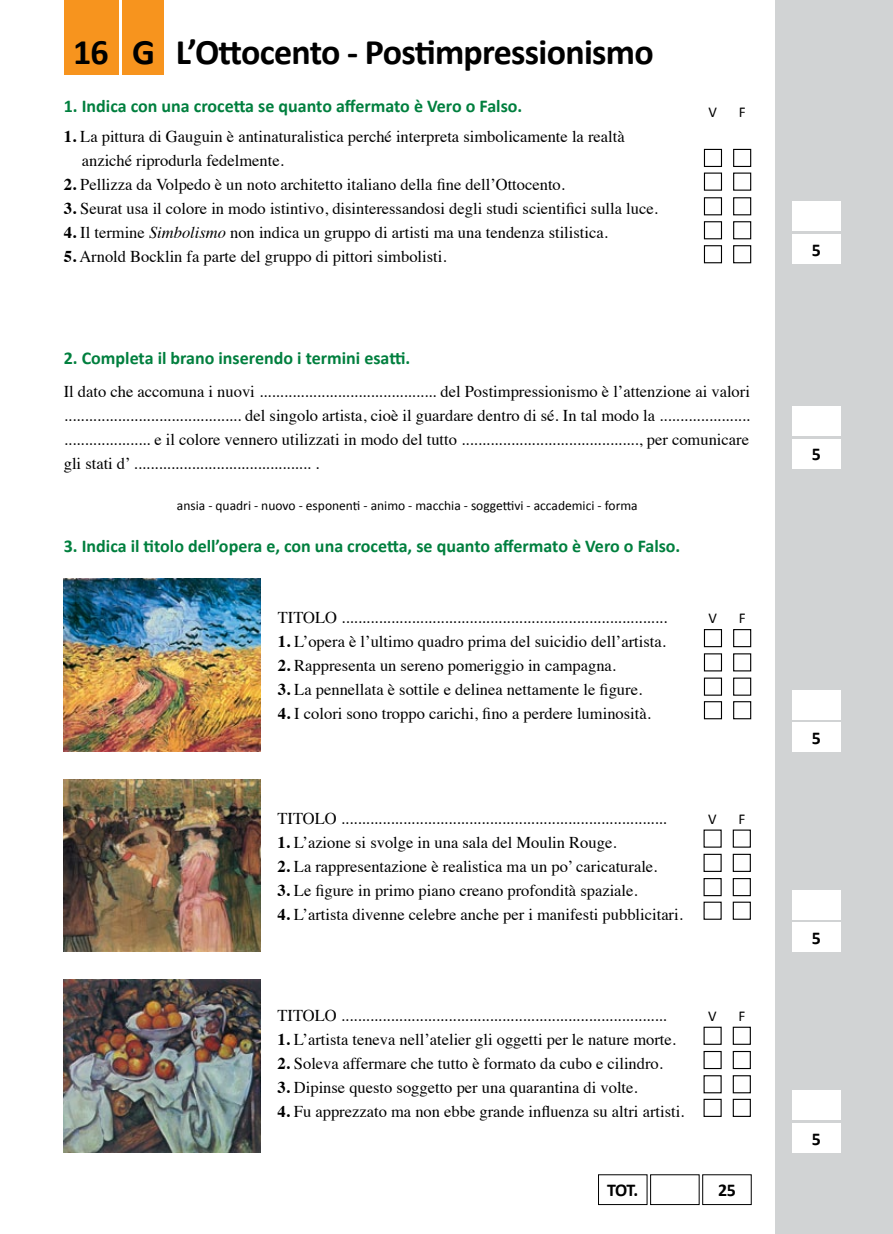
<style>
.page{position:relative;width:893px;height:1234px;background:#fff}
.page>*{position:absolute;margin:0;border:0;box-sizing:border-box;transform-origin:0 0}
.t1{font:700 36px "Calibri";letter-spacing:-.02em;color:#000}
.t2{font:700 18px "Calibri";color:#007f3e}
.t3{font:700 18px "Calibri";color:#000}
.t4{font:16.5px/24px "Times";color:#000}
.t5{font:15px "Calibri";color:#000}
.t6{font:13.5px "Calibri";color:#000}
.s1{font-weight:700}
.s2{font-style:italic}
</style>
<div class="page">
<div style="left:775px;top:0;width:118px;height:1233px;background:#d1d3d4"></div>
<div style="left:792px;top:234px;width:48px;height:29px;background:#fff"></div>
<div style="left:792px;top:438px;width:48px;height:30px;background:#fff"></div>
<div style="left:792px;top:722px;width:48px;height:29px;background:#fff"></div>
<div style="left:792px;top:922px;width:48px;height:30px;background:#fff"></div>
<div style="left:792px;top:1122px;width:48px;height:30px;background:#fff"></div>
<div style="left:792px;top:201px;width:48px;height:30px;background:#fff"></div>
<div style="left:792px;top:406px;width:48px;height:30px;background:#fff"></div>
<div style="left:792px;top:689px;width:48px;height:30px;background:#fff"></div>
<div style="left:792px;top:889px;width:48px;height:30px;background:#fff"></div>
<div style="left:792px;top:1090px;width:48px;height:29px;background:#fff"></div>
<div style="left:64px;top:0;width:54px;height:74px;background:#f7941e"></div>
<div style="left:123px;top:0;width:41px;height:74px;background:#f7941e"></div>
<div style="left:733px;top:149px;width:18px;height:18px;border:1px solid #000"></div>
<div style="left:733px;top:629px;width:18px;height:18px;border:1px solid #000"></div>
<div style="left:733px;top:172px;width:18px;height:19px;border:1px solid #000"></div>
<div style="left:733px;top:653px;width:18px;height:18px;border:1px solid #000"></div>
<div style="left:733px;top:197px;width:18px;height:18px;border:1px solid #000"></div>
<div style="left:733px;top:677px;width:18px;height:18px;border:1px solid #000"></div>
<div style="left:733px;top:221px;width:18px;height:18px;border:1px solid #000"></div>
<div style="left:733px;top:701px;width:18px;height:18px;border:1px solid #000"></div>
<div style="left:733px;top:245px;width:18px;height:18px;border:1px solid #000"></div>
<div style="left:704px;top:149px;width:18px;height:18px;border:1px solid #000"></div>
<div style="left:704px;top:629px;width:18px;height:18px;border:1px solid #000"></div>
<div style="left:704px;top:172px;width:18px;height:19px;border:1px solid #000"></div>
<div style="left:704px;top:653px;width:18px;height:18px;border:1px solid #000"></div>
<div style="left:704px;top:197px;width:18px;height:18px;border:1px solid #000"></div>
<div style="left:704px;top:677px;width:18px;height:18px;border:1px solid #000"></div>
<div style="left:704px;top:221px;width:18px;height:18px;border:1px solid #000"></div>
<div style="left:704px;top:701px;width:18px;height:18px;border:1px solid #000"></div>
<div style="left:704px;top:245px;width:18px;height:18px;border:1px solid #000"></div>
<img style="left:64px;top:578px;width:196px;height:173px">
<img style="left:64px;top:779px;width:196px;height:172px">
<img style="left:64px;top:979px;width:196px;height:173px">
<div style="left:733px;top:829px;width:18px;height:18px;border:1px solid #000"></div>
<div style="left:733px;top:1026px;width:18px;height:18px;border:1px solid #000"></div>
<div style="left:733px;top:853px;width:18px;height:18px;border:1px solid #000"></div>
<div style="left:733px;top:1050px;width:18px;height:18px;border:1px solid #000"></div>
<div style="left:733px;top:877px;width:18px;height:19px;border:1px solid #000"></div>
<div style="left:733px;top:1074px;width:18px;height:19px;border:1px solid #000"></div>
<div style="left:733px;top:901px;width:18px;height:18px;border:1px solid #000"></div>
<div style="left:733px;top:1098px;width:18px;height:18px;border:1px solid #000"></div>
<div style="left:703px;top:877px;width:19px;height:19px;border:1px solid #000"></div>
<div style="left:703px;top:1074px;width:19px;height:19px;border:1px solid #000"></div>
<h1 class="t1" style="left:73px;top:30px;width:582px">16 G L’Ottocento - Postimpressionismo</h1>
<p class="t2" style="left:64px;top:94px;width:460px">1. Indica con una crocetta se quanto affermato è Vero o Falso.</p>
<p class="t4" style="left:82px;top:123px;width:544px;text-indent:-18px"><span class="s1">1.</span> La pittura di Gauguin è antinaturalistica perché interpreta simbolicamente la realtà anziché riprodurla fedelmente.</p>
<p class="t4" style="left:64px;top:171px;width:503px"><span class="s1">2.</span> Pellizza da Volpedo è un noto architetto italiano della fine dell’Ottocento.</p>
<p class="t4" style="left:64px;top:195px;width:596px"><span class="s1">3.</span> Seurat usa il colore in modo istintivo, disinteressandosi degli studi scientifici sulla luce.</p>
<p class="t4" style="left:64px;top:219px;width:545px"><span class="s1">4.</span> Il termine <span class="s2">Simbolismo</span> non indica un gruppo di artisti ma una tendenza stilistica.</p>
<p class="t4" style="left:64px;top:243px;width:384px"><span class="s1">5.</span> Arnold Bocklin fa parte del gruppo di pittori simbolisti.</p>
<p class="t5" style="left:708px;top:103px;width:10px">V</p>
<p class="t5" style="left:739px;top:103px;width:8px">F</p>
<p class="t2" style="left:64px;top:347px;width:348px">2. Completa il brano inserendo i termini esatti.</p>
<p class="t4" style="left:64px;top:377px;width:688px;text-align:justify">Il dato che accomuna i nuovi ........................................... del Postimpressionismo è l’attenzione ai valori ........................................... del singolo artista, cioè il guardare dentro di sé. In tal modo la ...................... ..................... e il colore vennero utilizzati in modo del tutto ..........................................., per comunicare gli stati d’ ........................................... .</p>
<p class="t6" style="left:177px;top:497px;width:462px">ansia - quadri - nuovo - esponenti - animo - macchia - soggettivi - accademici - forma</p>
<p class="t2" style="left:64px;top:534px;width:618px">3. Indica il titolo dell’opera e, con una crocetta, se quanto affermato è Vero o Falso.</p>
<p class="t4" style="left:278px;top:604px;width:391px">TITOLO ...............................................................................</p>
<p class="t5" style="left:739px;top:608px;width:8px">F</p>
<p class="t4" style="left:278px;top:628px;width:390px"><span class="s1">1.</span> L’opera è l’ultimo quadro prima del suicidio dell’artista.</p>
<p class="t4" style="left:278px;top:652px;width:340px"><span class="s1">2.</span> Rappresenta un sereno pomeriggio in campagna.</p>
<p class="t4" style="left:278px;top:676px;width:366px"><span class="s1">3.</span> La pennellata è sottile e delinea nettamente le figure.</p>
<p class="t4" style="left:278px;top:700px;width:375px"><span class="s1">4.</span> I colori sono troppo carichi, fino a perdere luminosità.</p>
<p class="t5" style="left:708px;top:608px;width:10px">V</p>
<p class="t4" style="left:277px;top:804px;width:391px">TITOLO ...............................................................................</p>
<p class="t4" style="left:277px;top:828px;width:340px"><span class="s1">1.</span> L’azione si svolge in una sala del Moulin Rouge.</p>
<p class="t4" style="left:277px;top:852px;width:381px"><span class="s1">2.</span> La rappresentazione è realistica ma un po’ caricaturale.</p>
<p class="t4" style="left:277px;top:876px;width:362px"><span class="s1">3.</span> Le figure in primo piano creano profondità spaziale.</p>
<p class="t4" style="left:277px;top:900px;width:407px"><span class="s1">4.</span> L’artista divenne celebre anche per i manifesti pubblicitari.</p>
<p class="t5" style="left:708px;top:809px;width:10px">V</p>
<p class="t5" style="left:738px;top:809px;width:8px">F</p>
<p class="t4" style="left:277px;top:1001px;width:391px">TITOLO ...............................................................................</p>
<p class="t4" style="left:277px;top:1025px;width:400px"><span class="s1">1.</span> L’artista teneva nell’atelier gli oggetti per le nature morte.</p>
<p class="t4" style="left:277px;top:1049px;width:387px"><span class="s1">2.</span> Soleva affermare che tutto è formato da cubo e cilindro.</p>
<p class="t4" style="left:277px;top:1073px;width:362px"><span class="s1">3.</span> Dipinse questo soggetto per una quarantina di volte.</p>
<p class="t4" style="left:277px;top:1097px;width:408px"><span class="s1">4.</span> Fu apprezzato ma non ebbe grande influenza su altri artisti.</p>
<p class="t5" style="left:708px;top:1006px;width:10px">V</p>
<p class="t5" style="left:738px;top:1006px;width:8px">F</p>
<p class="t3" style="left:607px;top:1178px;width:33px">TOT.</p>
<p class="t3" style="left:718px;top:1178px;width:19px">25</p>
<p class="t3" style="left:812px;top:238px;width:11px">5</p>
<p class="t3" style="left:812px;top:443px;width:11px">5</p>
<p class="t3" style="left:812px;top:726px;width:11px">5</p>
<p class="t3" style="left:812px;top:926px;width:11px">5</p>
<p class="t3" style="left:812px;top:1127px;width:11px">5</p>
</div>
